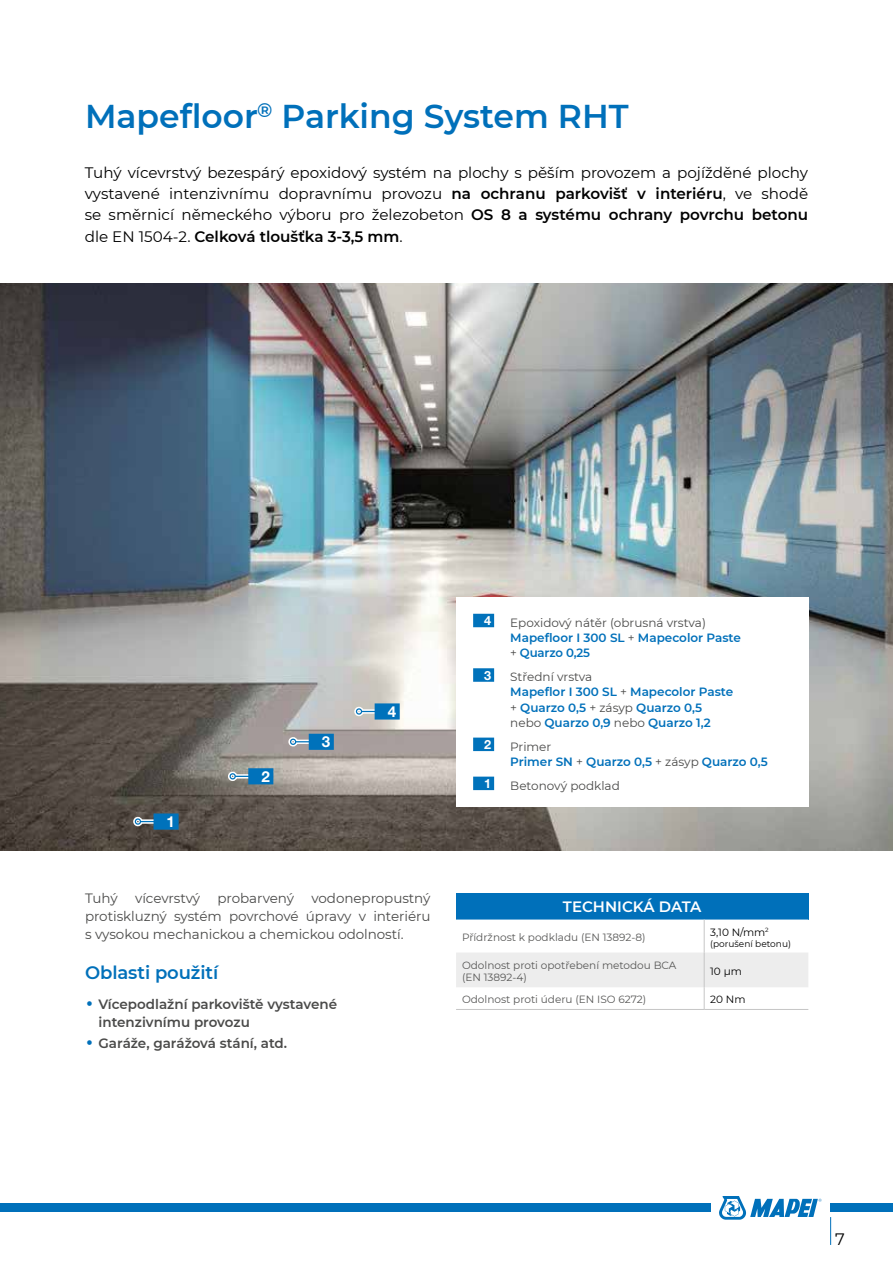
<style>
.page{position:relative;width:893px;height:1263px;background:#fff}
.page>*{position:absolute;margin:0;border:0;box-sizing:border-box;transform-origin:0 0}
.t1{font:600 33px "Montserrat";color:#0070ba}
.t2{font:600 18px "Montserrat";letter-spacing:-.005em;color:#0070ba}
.t3{font:16.5px "Montserrat";color:#000}
.t4{font:15.15px/21.1px "Montserrat";color:#000;text-align:justify}
.t5{font:700 15.15px "Helvetica Neue LTW1 G";color:#fff}
.t6{font:600 15px "Montserrat";color:#fff}
.t7{font:13.5px/18px "Montserrat";letter-spacing:-.005em;color:#4a4a49;text-align:justify}
.t8{font:600 13.5px/18px "Montserrat";color:#4a4a49}
.t9{font:700 12.75px "Helvetica Neue LTW1 G";color:#fff}
.t10{font:600 12px/15px "Montserrat";color:#0070ba}
.t11{font:12px "Montserrat";color:#4a4a49}
.t12{font:10.5px/12.6px "Montserrat";color:#575756}
.t13{font:10.5px "Montserrat";color:#000}
.t14{font:9px "Montserrat";color:#000}
.s1{font-weight:600}
.s2{font-weight:400;font-size:30px;color:#0070ba}
.s3{font-weight:400;color:#4a4a49}
</style>
<div class="page">
<svg style="left:830px;top:1217px;width:1px;height:28px"></svg>
<svg style="left:719px;top:1196px;width:102px;height:24px"></svg>
<div style="left:0;top:1204px;width:710px;height:8px;background:#0070ba"></div>
<div style="left:830px;top:1204px;width:63px;height:8px;background:#0070ba"></div>
<img style="left:0;top:284px;width:893px;height:566px">
<svg style="left:132px;top:813px;width:47px;height:17px"></svg>
<svg style="left:227px;top:768px;width:46px;height:16px"></svg>
<svg style="left:287px;top:734px;width:47px;height:16px"></svg>
<svg style="left:353px;top:703px;width:47px;height:16px"></svg>
<div style="left:456px;top:893px;width:352px;height:26px;background:#0070ba"></div>
<svg style="left:456px;top:919px;width:352px;height:90px"></svg>
<hr style="left:456px;top:1009px;width:248px;height:1px;background:#c6c6c6">
<hr style="left:704px;top:1009px;width:104px;height:1px;background:#c6c6c6">
<div style="left:456px;top:597px;width:352px;height:209px;background:#fff"></div>
<svg style="left:473px;top:777px;width:21px;height:13px"></svg>
<svg style="left:473px;top:668px;width:21px;height:14px"></svg>
<svg style="left:473px;top:738px;width:21px;height:13px"></svg>
<svg style="left:473px;top:614px;width:21px;height:13px"></svg>
<h1 class="t1" style="left:85px;top:93px;width:545px">Mapefloor<sup>®</sup> Parking System RHT</h1>
<p class="t4" style="left:85px;top:161px;width:725px">Tuhý vícevrstvý bezespárý epoxidový systém na plochy s pěším provozem a pojížděné plochy vystavené intenzivnímu dopravnímu provozu <span class="s1">na ochranu parkovišť v interiéru</span>, ve shodě se směrnicí německého výboru pro železobeton <span class="s1">OS 8 a systému ochrany povrchu betonu </span>dle EN 1504-2. <span class="s1">Celková tloušťka 3-3,5 mm</span>.</p>
<p class="t5" style="left:167px;top:812px;width:10px">1</p>
<p class="t5" style="left:261px;top:767px;width:10px">2</p>
<p class="t5" style="left:322px;top:732px;width:10px">3</p>
<p class="t5" style="left:388px;top:702px;width:10px">4</p>
<p class="t7" style="left:85px;top:888px;width:34px">Tuhý</p>
<p class="t7" style="left:135px;top:888px;width:67px">vícevrstvý</p>
<p class="t7" style="left:218px;top:888px;width:78px">probarvený</p>
<p class="t7" style="left:85px;top:888px;width:347px;text-indent:226px">vodonepropustný protiskluzný systém povrchové úpravy v interiéru s vysokou mechanickou a chemickou odolností.</p>
<p class="t2" style="left:85px;top:960px;width:135px">Oblasti použití</p>
<p class="t8" style="left:99px;top:995px;width:240px;text-indent:-14px"><span class="s2">•</span> Vícepodlažní parkoviště vystavené intenzivnímu provozu</p>
<p class="t8" style="left:85px;top:1034px;width:204px"><span class="s2">•</span> Garáže, garážová stání, atd.</p>
<p class="t9" style="left:484px;top:613px;width:9px">4</p>
<p class="t10" style="left:510px;top:615px;width:232px"><span class="s3">Epoxidový nátěr (obrusná vrstva)<br></span>Mapefloor I 300 SL <span class="s3">+</span> Mapecolor Paste <span class="s3">+</span> Quarzo 0,25</p>
<p class="t10" style="left:510px;top:669px;width:224px"><span class="s3">Střední vrstva<br></span>Mapeflor I 300 SL <span class="s3">+</span> Mapecolor Paste <span class="s3">+</span> Quarzo 0,5 <span class="s3">+ zásyp</span> Quarzo 0,5 <span class="s3">nebo</span> Quarzo 0,9 <span class="s3">nebo</span> Quarzo 1,2</p>
<p class="t10" style="left:510px;top:738px;width:259px"><span class="s3">Primer<br></span>Primer SN <span class="s3">+</span> Quarzo 0,5 <span class="s3">+ zásyp</span> Quarzo 0,5</p>
<p class="t11" style="left:510px;top:777px;width:111px">Betonový podklad</p>
<p class="t9" style="left:484px;top:667px;width:9px">3</p>
<p class="t9" style="left:484px;top:736px;width:9px">2</p>
<p class="t9" style="left:484px;top:775px;width:9px">1</p>
<p class="t6" style="left:563px;top:896px;width:140px">TECHNICKÁ DATA</p>
<p class="t12" style="left:462px;top:931px;width:185px">Přídržnost k podkladu (EN 13892-8)</p>
<p class="t13" style="left:710px;top:925px;width:60px">3,10 N/mm<sup>2</sup></p>
<p class="t14" style="left:710px;top:937px;width:82px">(porušení betonu)</p>
<p class="t12" style="left:462px;top:958px;width:216px">Odolnost proti opotřebení metodou BCA (EN 13892-4)</p>
<p class="t13" style="left:710px;top:964px;width:33px">10 µm</p>
<p class="t12" style="left:462px;top:993px;width:186px">Odolnost proti úderu (EN ISO 6272)</p>
<p class="t13" style="left:710px;top:992px;width:37px">20 Nm</p>
<p class="t3" style="left:835px;top:1228px;width:11px">7</p>
</div>
